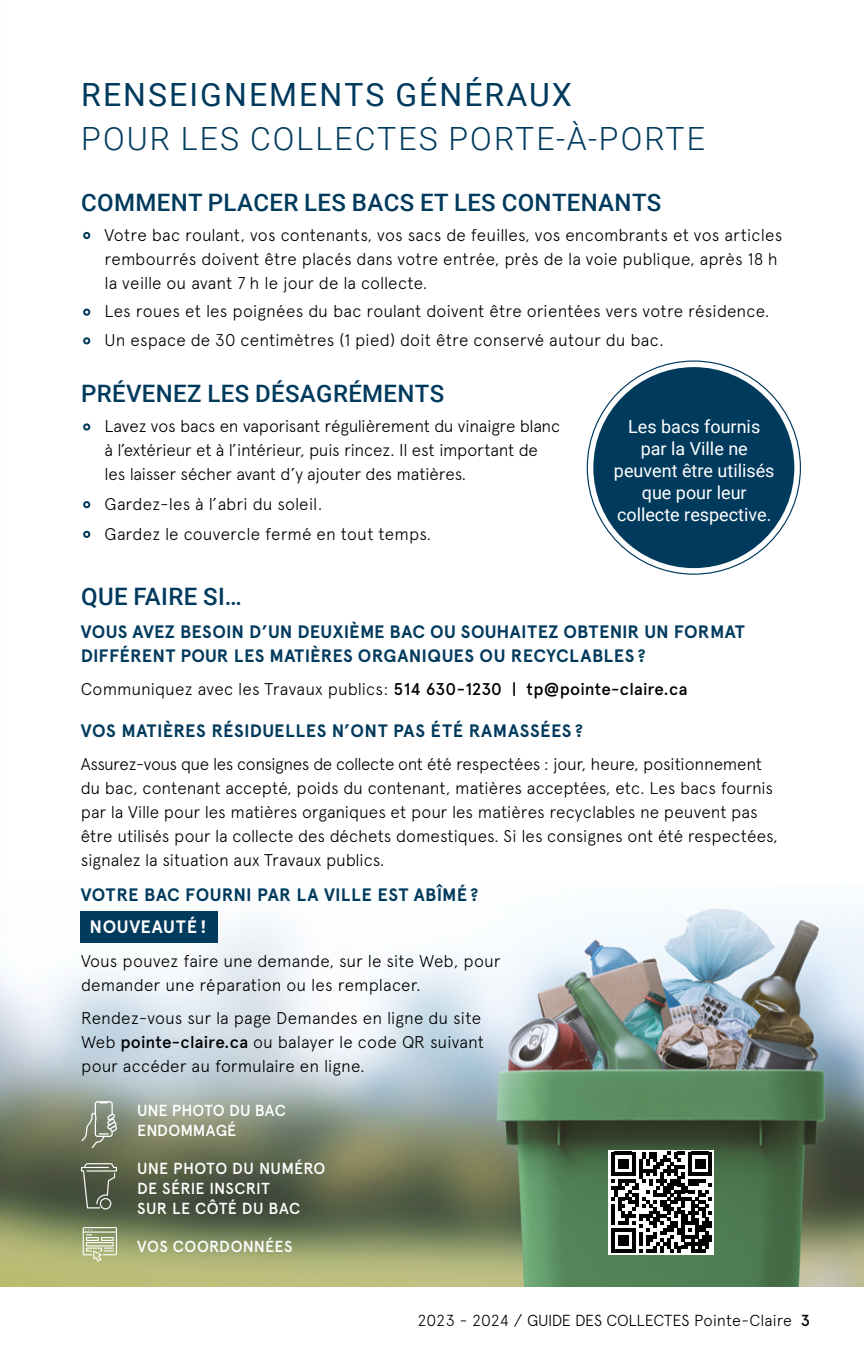
<style>
.page{position:relative;width:864px;height:1368px;background:#fff}
.page>*{position:absolute;margin:0;border:0;box-sizing:border-box;transform-origin:0 0}
.t1{font:300 32px "Roboto";letter-spacing:.065em;color:#003a5d}
.t2{font:32px "Roboto";letter-spacing:.065em;color:#003a5d}
.t3{font:500 24px "Roboto";letter-spacing:.015em;color:#003a5d}
.t4{font:700 18px/24px "Apercu";letter-spacing:.02em;color:#003a5d}
.t5{font:18px/22px "Roboto";color:#fff;text-align:center}
.t6{font:700 18px "Apercu";letter-spacing:.035em;color:#fff}
.t7{font:300 17px/24px "Apercu";color:#000}
.t8{font:500 16px/20px "Apercu";letter-spacing:.01em;color:#fff}
.t9{font:300 16px "Apercu";letter-spacing:-.005em;color:#000}
.s1{font-size:40px;color:#003a5d}
.s2{font-weight:500}
</style>
<div class="page">
<img style="left:0;top:907px;width:864px;height:380px">
<div style="left:593px;top:367px;width:201px;height:201px;background:#003a5d;border-radius:50%"></div>
<svg style="left:81px;top:1163px;width:36px;height:46px;background:#676e5d"></svg>
<svg style="left:81px;top:1101px;width:36px;height:47px;background:#8e9683"></svg>
<svg style="left:83px;top:1227px;width:34px;height:34px"></svg>
<div style="left:81px;top:911px;width:137px;height:32px;background:#003a5d"></div>
<div style="left:608px;top:1150px;width:106px;height:104px;background:#fff"></div>
<svg style="left:611px;top:1152px;width:101px;height:101px"></svg>
<h1 class="t2" style="left:81px;top:72px;width:492px">RENSEIGNEMENTS GÉNÉRAUX</h1>
<h1 class="t1" style="left:81px;top:116px;width:625px">POUR LES COLLECTES PORTE-À-PORTE</h1>
<h2 class="t3" style="left:81px;top:185px;width:582px">COMMENT PLACER LES BACS ET LES CONTENANTS</h2>
<p class="t7" style="left:105px;top:223px;width:679px;text-indent:-24px"><span class="s1">•</span> Votre bac roulant, vos contenants, vos sacs de feuilles, vos encombrants et vos articles rembourrés doivent être placés dans votre entrée, près de la voie publique, après 18 h la veille ou avant 7 h le jour de la collecte.</p>
<p class="t7" style="left:81px;top:299px;width:691px"><span class="s1">•</span> Les roues et les poignées du bac roulant doivent être orientées vers votre résidence.</p>
<p class="t7" style="left:81px;top:328px;width:585px"><span class="s1">•</span> Un espace de 30 centimètres (1 pied) doit être conservé autour du bac.</p>
<h2 class="t3" style="left:81px;top:377px;width:365px">PRÉVENEZ LES DÉSAGRÉMENTS</h2>
<p class="t7" style="left:105px;top:414px;width:457px;text-indent:-24px"><span class="s1">•</span> Lavez vos bacs en vaporisant régulièrement du vinaigre blanc à l’extérieur et à l’intérieur, puis rincez. Il est important de les laisser sécher avant d’y ajouter des matières.</p>
<p class="t7" style="left:81px;top:492px;width:243px"><span class="s1">•</span> Gardez-les à l’abri du soleil.</p>
<p class="t7" style="left:81px;top:521px;width:352px"><span class="s1">•</span> Gardez le couvercle fermé en tout temps.</p>
<p class="t5" style="left:614px;top:415px;width:162px">Les bacs fournis par la Ville ne peuvent être utilisés que pour leur collecte respective.</p>
<h2 class="t3" style="left:81px;top:580px;width:162px">QUE FAIRE SI…</h2>
<p class="t4" style="left:81px;top:620px;width:665px">VOUS AVEZ BESOIN D’UN DEUXIÈME BAC OU SOUHAITEZ OBTENIR UN FORMAT<br>DIFFÉRENT POUR LES MATIÈRES ORGANIQUES OU RECYCLABLES ?</p>
<p class="t7" style="left:81px;top:677px;width:608px">Communiquez avec les Travaux publics: <span class="s2">514 630-1230 | tp@pointe-claire.ca</span></p>
<p class="t4" style="left:81px;top:719px;width:504px">VOS MATIÈRES RÉSIDUELLES N’ONT PAS ÉTÉ RAMASSÉES ?</p>
<p class="t7" style="left:81px;top:752px;width:699px">Assurez-vous que les consignes de collecte ont été respectées : jour, heure, positionnement du bac, contenant accepté, poids du contenant, matières acceptées, etc. Les bacs fournis par la Ville pour les matières organiques et pour les matières recyclables ne peuvent pas être utilisés pour la collecte des déchets domestiques. Si les consignes ont été respectées, signalez la situation aux Travaux publics.</p>
<p class="t4" style="left:81px;top:883px;width:399px">VOTRE BAC FOURNI PAR LA VILLE EST ABÎMÉ ?</p>
<p class="t6" style="left:90px;top:916px;width:119px">NOUVEAUTÉ !</p>
<p class="t7" style="left:81px;top:948px;width:421px">Vous pouvez faire une demande, sur le site Web, pour demander une réparation ou les remplacer.</p>
<p class="t7" style="left:81px;top:1005px;width:405px">Rendez-vous sur la page Demandes en ligne du site<br>Web <span class="s2">pointe-claire.ca</span> ou balayer le code QR suivant pour accéder au formulaire en ligne.</p>
<p class="t8" style="left:137px;top:1101px;width:150px">UNE PHOTO DU BAC<br>ENDOMMAGÉ</p>
<p class="t8" style="left:137px;top:1159px;width:190px">UNE PHOTO DU NUMÉRO<br>DE SÉRIE INSCRIT<br>SUR LE CÔTÉ DU BAC</p>
<p class="t8" style="left:137px;top:1237px;width:157px">VOS COORDONNÉES</p>
<p class="t9" style="left:418px;top:1311px;width:394px">2023 - 2024 / GUIDE DES COLLECTES Pointe-Claire <span class="s2">3</span></p>
</div>
